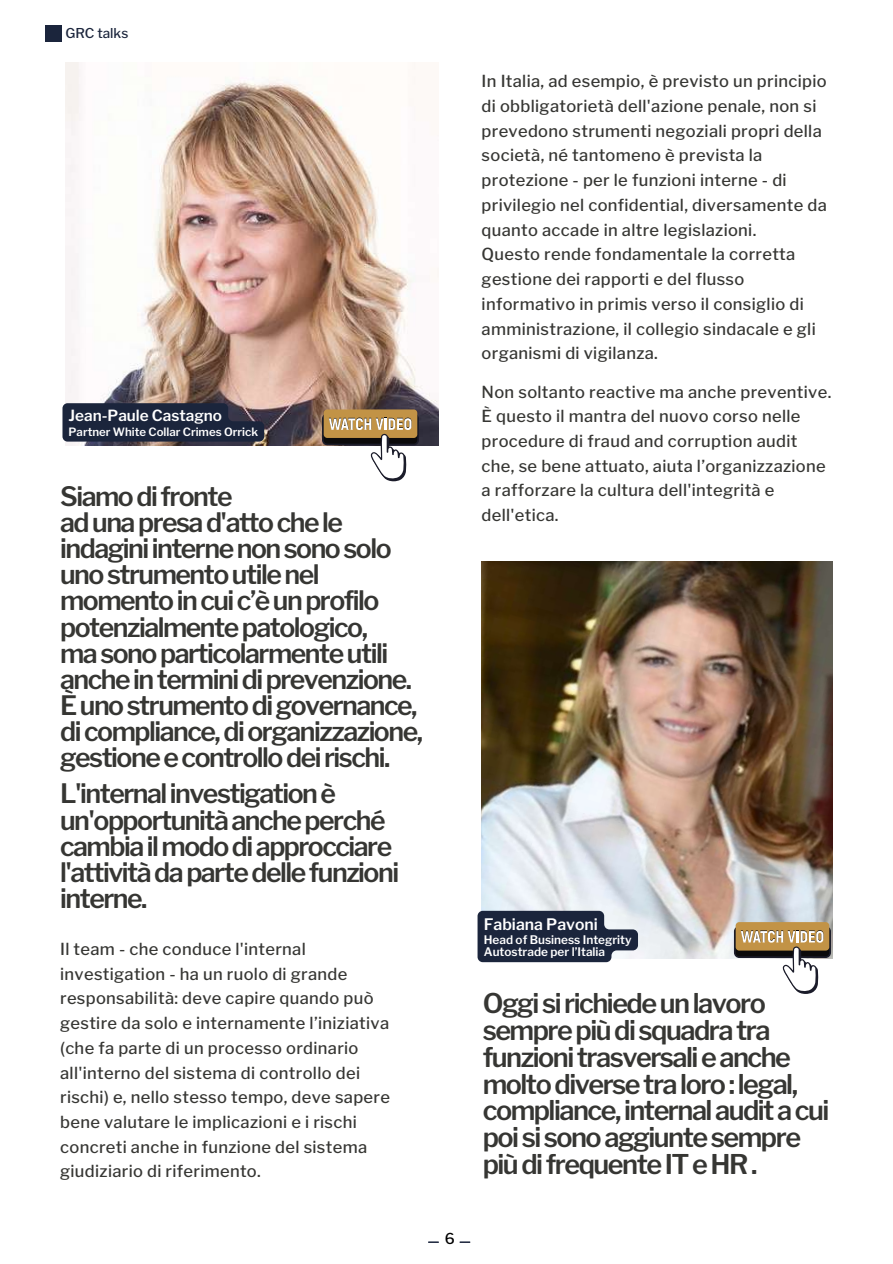
<style>
.page{position:relative;width:893px;height:1264px;background:#fff}
.page>*{position:absolute;margin:0;border:0;box-sizing:border-box;transform-origin:0 0}
.t1{font:600 27px/27px "Libre Franklin";letter-spacing:-.055em;color:#363633}
.t2{font:600 26.55px/26.1px "Libre Franklin";letter-spacing:-.055em;color:#363633}
.t3{font:500 16.5px/24.8px "Libre Franklin";letter-spacing:.02em;color:#363633}
.t4{font:600 15.75px "Libre Franklin";color:#fff}
.t5{font:600 15.3px "Libre Franklin";color:#fff}
.t6{font:500 15px "Libre Franklin";color:#000}
.t7{font:500 13.5px "Libre Franklin";color:#1b253c}
.t8{font:600 11.7px/11.7px "Libre Franklin";color:#fff}
.t9{font:600 11.4px "Libre Franklin";color:#fff}
</style>
<div class="page">
<img style="left:65px;top:63px;width:373px;height:382px">
<svg style="left:62px;top:403px;width:202px;height:38px;background:#232a40"></svg>
<div style="left:46px;top:25px;width:16px;height:17px;background:#1b253c"></div>
<svg style="left:322px;top:413px;width:96px;height:32px"></svg>
<div style="left:324px;top:415px;width:93px;height:28px;background:#0b0a0b;border-radius:4px"></div>
<div style="left:324px;top:409px;width:93px;height:29px;background:#c29346;border-radius:4px"></div>
<svg style="left:329px;top:417px;width:82px;height:64px"></svg>
<img style="left:481px;top:561px;width:351px;height:397px">
<svg style="left:477px;top:910px;width:161px;height:52px;background:#374054"></svg>
<div style="left:734px;top:926px;width:96px;height:32px;background:#1b1c2a;border-radius:5px"></div>
<svg style="left:735px;top:927px;width:94px;height:29px"></svg>
<div style="left:735px;top:922px;width:94px;height:28px;background:#c29346;border-radius:4px"></div>
<svg style="left:740px;top:930px;width:83px;height:63px"></svg>
<p class="t7" style="left:65px;top:25px;width:64px">GRC talks</p>
<p class="t5" style="left:69px;top:406px;width:155px">Jean-Paule Castagno</p>
<p class="t9" style="left:69px;top:424px;width:191px">Partner White Collar Crimes Orrick</p>
<p class="t2" style="left:60px;top:483px;width:364px">Siamodifronte adunapresad'attochele indaginiinternenonsonosolo unostrumentoutilenel momentoincuic’èunprofilo potenzialmentepatologico, masonoparticolarmenteutili ancheinterminidiprevenzione.<br>Èunostrumentodigovernance, dicompliance,diorganizzazione, gestioneecontrollodeirischi.</p>
<h2 class="t2" style="left:60px;top:780px;width:340px">L'internalinvestigationè un'opportunitàancheperché cambiailmododiapprocciare l'attivitàdapartedellefunzioni interne.</h2>
<p class="t3" style="left:60px;top:936px;width:331px">Il team - che conduce l'internal investigation - ha un ruolo di grande responsabilità: deve capire quando può gestire da solo e internamente l’iniziativa (che fa parte di un processo ordinario all'interno del sistema di controllo dei rischi) e, nello stesso tempo, deve sapere bene valutare le implicazioni e i rischi concreti anche in funzione del sistema giudiziario di riferimento.</p>
<p class="t6" style="left:444px;top:1229px;width:12px">6</p>
<p class="t3" style="left:481px;top:69px;width:346px">In Italia, ad esempio, è previsto un principio di obbligatorietà dell'azione penale, non si prevedono strumenti negoziali propri della società, né tantomeno è prevista la protezione - per le funzioni interne - di privilegio nel confidential, diversamente da quanto accade in altre legislazioni.<br>Questo rende fondamentale la corretta gestione dei rapporti e del flusso informativo in primis verso il consiglio di amministrazione, il collegio sindacale e gli organismi di vigilanza.</p>
<p class="t3" style="left:481px;top:379px;width:351px">Non soltanto reactive ma anche preventive.<br>È questo il mantra del nuovo corso nelle procedure di fraud and corruption audit che, se bene attuato, aiuta l’organizzazione a rafforzare la cultura dell'integrità e dell'etica.</p>
<p class="t4" style="left:484px;top:914px;width:115px">Fabiana Pavoni</p>
<p class="t8" style="left:484px;top:934px;width:149px">Head of Business Integrity<br>Autostrade per l’Italia</p>
<h1 class="t1" style="left:482px;top:989px;width:348px">Oggisirichiedeunlavoro semprepiùdisquadratra funzionitrasversalieanche moltodiversetraloro:legal, compliance,internalauditacui poisisonoaggiuntesempre piùdifrequenteITeHR.</h1>
</div>
